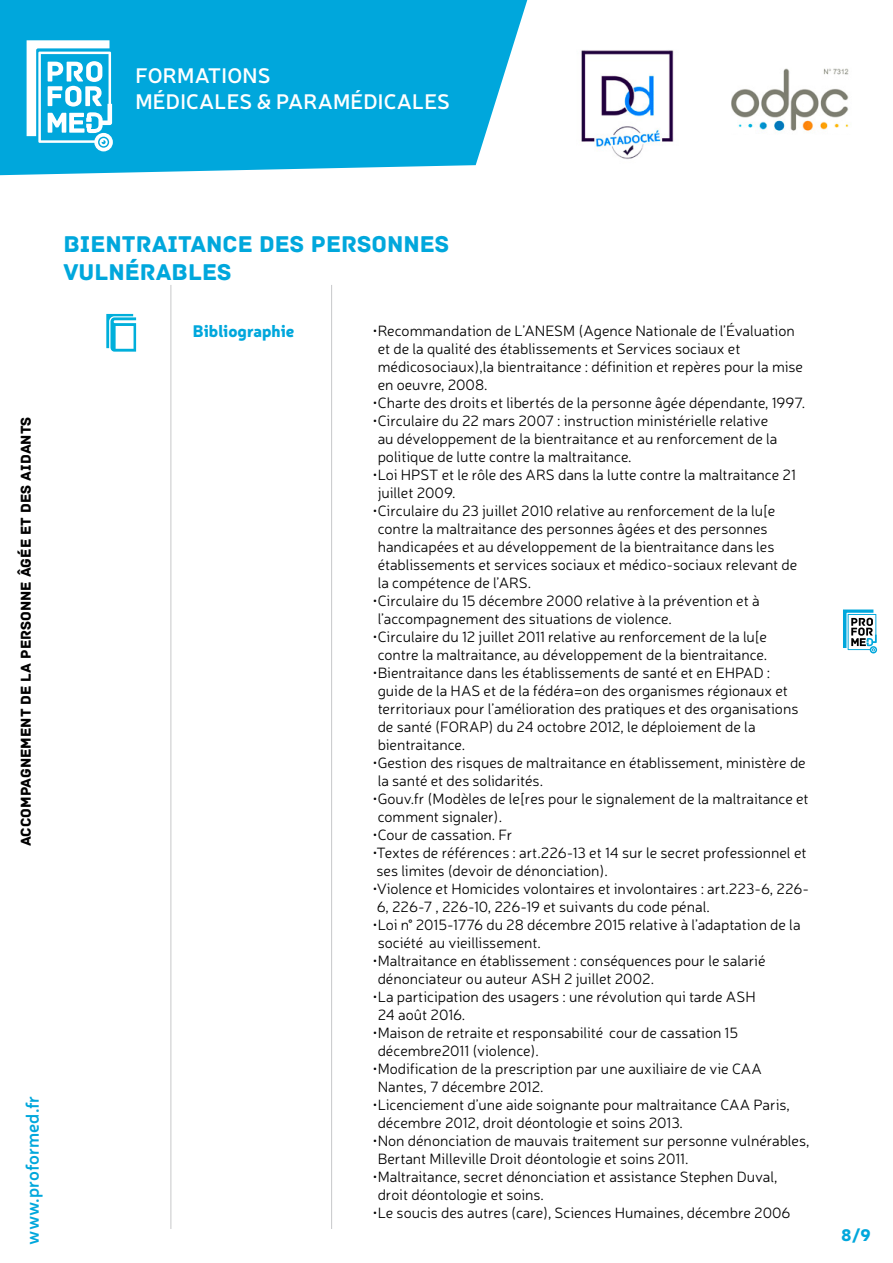
<style>
.page{position:relative;width:893px;height:1263px;background:#fff}
.page>*{position:absolute;margin:0;border:0;box-sizing:border-box;transform-origin:0 0}
.t1{font:900 25.5px "Neris";color:#00acd8}
.t2{font:24px/28.8px "Archive";color:#00a7dc}
.t3{font:600 21px/25.2px "Neris";letter-spacing:.01em;color:#fff}
.t4{font:600 18px "Neris";color:#00a7dc}
.t5{font:900 16.5px "Neris";color:#00a7dc}
.t6{font:300 15px/18px "Neris";color:#000}
.t7{font:15px "Archive";color:#000}
</style>
<div class="page">
<svg style="left:843px;top:609px;width:34px;height:44px"></svg>
<svg style="left:0;top:0;width:527px;height:175px;background:#15aede"></svg>
<img style="left:581px;top:50px;width:93px;height:109px">
<img style="left:731px;top:68px;width:118px;height:63px">
<svg style="left:27px;top:40px;width:86px;height:111px"></svg>
<hr style="left:331px;top:285px;width:1px;height:944px;background:#c7c8ca">
<hr style="left:171px;top:285px;width:1px;height:944px;background:#c7c8ca">
<svg style="left:106px;top:314px;width:30px;height:38px"></svg>
<h3 class="t3" style="left:135px;top:62px;width:316px">FORMATIONS<br>MÉDICALES &amp; PARAMÉDICALES</h3>
<p class="t7" style="left:17px;top:846px;width:431px;rotate:-90deg">ACCOMPAGNEMENT DE LA PERSONNE ÂGÉE ET DES AIDANTS</p>
<p class="t4" style="left:20px;top:1244px;width:151px;rotate:-90deg">www.proformed.fr</p>
<h2 class="t2" style="left:63px;top:229px;width:388px">BIENTRAITANCE DES PERSONNES<br>VULNÉRABLES</h2>
<p class="t5" style="left:193px;top:319px;width:103px">Bibliographie</p>
<p class="t6" style="left:378px;top:321px;width:427px;text-indent:-5px">•Recommandation de L’ANESM (Agence Nationale de l’Évaluation et de la qualité des établissements et Services sociaux et médicosociaux),la bientraitance : définition et repères pour la mise en oeuvre, 2008.</p>
<p class="t6" style="left:372px;top:393px;width:434px">•Charte des droits et libertés de la personne âgée dépendante, 1997.</p>
<p class="t6" style="left:378px;top:411px;width:401px;text-indent:-5px">•Circulaire du 22 mars 2007 : instruction ministérielle relative au développement de la bientraitance et au renforcement de la politique de lutte contre la maltraitance.</p>
<p class="t6" style="left:378px;top:465px;width:420px;text-indent:-5px">•Loi HPST et le rôle des ARS dans la lutte contre la maltraitance 21 juillet 2009.</p>
<p class="t6" style="left:378px;top:501px;width:421px;text-indent:-5px">•Circulaire du 23 juillet 2010 relative au renforcement de la lu[e contre la maltraitance des personnes âgées et des personnes handicapées et au développement de la bientraitance dans les établissements et services sociaux et médico-sociaux relevant de la compétence de l’ARS.</p>
<p class="t6" style="left:378px;top:591px;width:383px;text-indent:-5px">•Circulaire du 15 décembre 2000 relative à la prévention et à l’accompagnement des situations de violence.</p>
<p class="t6" style="left:372px;top:627px;width:396px;text-align:center">•Circulaire du 12 juillet 2011 relative au renforcement de la lu[e contre la maltraitance, au développement de la bientraitance.</p>
<p class="t6" style="left:378px;top:663px;width:422px;text-indent:-5px">•Bientraitance dans les établissements de santé et en EHPAD : guide de la HAS et de la fédéra=on des organismes régionaux et territoriaux pour l’amélioration des pratiques et des organisations de santé (FORAP) du 24 octobre 2012, le déploiement de la bientraitance.</p>
<p class="t6" style="left:378px;top:753px;width:430px;text-indent:-5px">•Gestion des risques de maltraitance en établissement, ministère de la santé et des solidarités.</p>
<p class="t6" style="left:378px;top:789px;width:433px;text-indent:-5px">•Gouv.fr (Modèles de le[res pour le signalement de la maltraitance et comment signaler).</p>
<p class="t6" style="left:372px;top:825px;width:142px">•Cour de cassation. Fr</p>
<p class="t6" style="left:372px;top:843px;width:436px">•Textes de références : art.226-13 et 14 sur le secret professionnel et ses limites (devoir de dénonciation).</p>
<p class="t6" style="left:372px;top:879px;width:438px">•Violence et Homicides volontaires et involontaires : art.223-6, 226-<br>6, 226-7 , 226-10, 226-19 et suivants du code pénal.</p>
<p class="t6" style="left:378px;top:915px;width:424px;text-indent:-5px">•Loi n° 2015-1776 du 28 décembre 2015 relative à l’adaptation de la société́au vieillissement.</p>
<p class="t6" style="left:378px;top:951px;width:389px;text-indent:-5px">•Maltraitance en établissement : conséquences pour le salarié dénonciateur ou auteur ASH 2 juillet 2002.</p>
<p class="t6" style="left:378px;top:987px;width:379px;text-indent:-5px">•La participation des usagers : une révolution qui tarde ASH<br>24 août 2016.</p>
<p class="t6" style="left:378px;top:1023px;width:362px;text-indent:-5px">•Maison de retraite et responsabilité́cour de cassation 15 décembre2011 (violence).</p>
<p class="t6" style="left:378px;top:1059px;width:386px;text-indent:-5px">•Modification de la prescription par une auxiliaire de vie CAA<br>Nantes, 7 décembre 2012.</p>
<p class="t6" style="left:378px;top:1095px;width:414px;text-indent:-5px">•Licenciement d’une aide soignante pour maltraitance CAA Paris, décembre 2012, droit déontologie et soins 2013.</p>
<p class="t6" style="left:378px;top:1131px;width:433px;text-indent:-5px">•Non dénonciation de mauvais traitement sur personne vulnérables,<br>Bertant Milleville Droit déontologie et soins 2011.</p>
<p class="t6" style="left:378px;top:1167px;width:401px;text-indent:-5px">•Maltraitance, secret dénonciation et assistance Stephen Duval, droit déontologie et soins.</p>
<p class="t6" style="left:372px;top:1203px;width:420px">•Le soucis des autres (care), Sciences Humaines, décembre 2006</p>
<h1 class="t1" style="left:849px;top:1213px;width:27px">31</h1>
<p class="t5" style="left:841px;top:1223px;width:31px">8/9</p>
</div>
